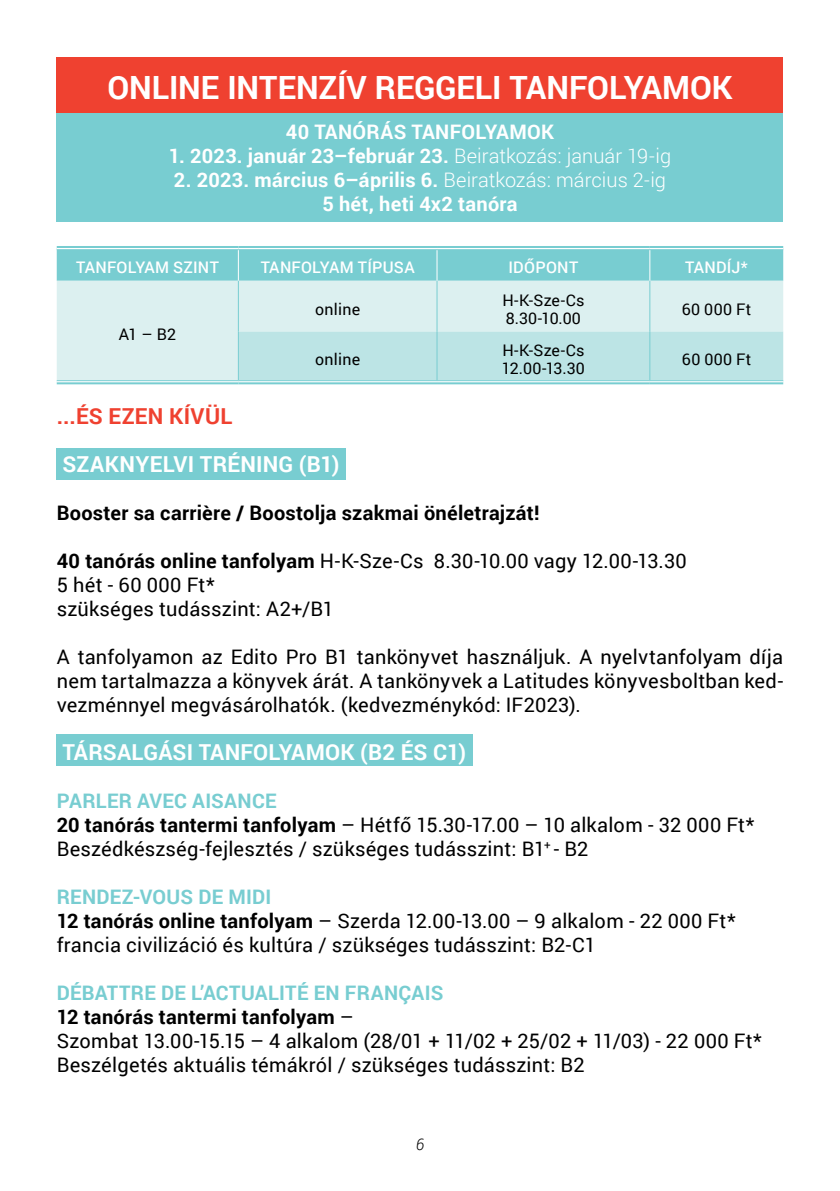
<style>
.page{position:relative;width:840px;height:1191px;background:#fff}
.page>*{position:absolute;margin:0;border:0;box-sizing:border-box;transform-origin:0 0}
.t1{font:700 32px "Roboto";color:#fff}
.t2{font:700 22px "Roboto";letter-spacing:.01em;color:#fff}
.t3{font:700 22px "Roboto";letter-spacing:.015em;color:#ef4130}
.t4{font:20px/24px "Roboto";letter-spacing:.01em;color:#000}
.t5{font:700 20px/24px "Roboto";letter-spacing:.015em;color:#fff;text-align:center}
.t6{font:700 20px "Roboto";letter-spacing:.015em;color:#000}
.t7{font:16px/18px "Roboto";letter-spacing:.01em;color:#000}
.t8{font:500 16px "Roboto";letter-spacing:.015em;color:#fff}
.t9{font:italic 300 16px "Roboto";color:#000}
.s1{font-weight:300}
.s2{font-weight:700}
.s3{font-weight:700;color:#78cdd1}
</style>
<div class="page">
<div style="left:57px;top:57px;width:725px;height:56px;background:#ef4130"></div>
<div style="left:57px;top:113px;width:725px;height:109px;background:#78cdd1"></div>
<div style="left:57px;top:250px;width:725px;height:31px;background:#78cdd1"></div>
<div style="left:57px;top:281px;width:725px;height:99px;background:#dcf0f0"></div>
<div style="left:239px;top:331px;width:543px;height:49px;background:#bce4e5"></div>
<hr style="left:57px;top:380px;width:181px;height:4px;background:#e6f5f6">
<hr style="left:238px;top:380px;width:199px;height:4px;background:#e6f5f6">
<hr style="left:437px;top:380px;width:212px;height:4px;background:#e6f5f6">
<hr style="left:649px;top:380px;width:133px;height:4px;background:#e6f5f6">
<hr style="left:238px;top:250px;width:1px;height:31px;background:#fff">
<hr style="left:436px;top:250px;width:1px;height:31px;background:#fff">
<hr style="left:649px;top:250px;width:1px;height:31px;background:#fff">
<hr style="left:57px;top:246px;width:181px;height:2px;background:#78cdd1">
<hr style="left:57px;top:249px;width:181px;height:1px;background:#78cdd1">
<hr style="left:238px;top:246px;width:199px;height:2px;background:#78cdd1">
<hr style="left:238px;top:249px;width:199px;height:1px;background:#78cdd1">
<hr style="left:437px;top:246px;width:212px;height:2px;background:#78cdd1">
<hr style="left:437px;top:249px;width:212px;height:1px;background:#78cdd1">
<hr style="left:649px;top:246px;width:133px;height:2px;background:#78cdd1">
<hr style="left:649px;top:249px;width:133px;height:1px;background:#78cdd1">
<hr style="left:57px;top:380px;width:181px;height:1px;background:#78cdd1">
<hr style="left:57px;top:382px;width:181px;height:2px;background:#78cdd1">
<hr style="left:238px;top:380px;width:199px;height:1px;background:#78cdd1">
<hr style="left:238px;top:382px;width:199px;height:2px;background:#78cdd1">
<hr style="left:437px;top:380px;width:212px;height:1px;background:#78cdd1">
<hr style="left:437px;top:382px;width:212px;height:2px;background:#78cdd1">
<hr style="left:649px;top:380px;width:133px;height:1px;background:#78cdd1">
<hr style="left:649px;top:382px;width:133px;height:2px;background:#78cdd1">
<hr style="left:238px;top:281px;width:1px;height:50px;background:#78cdd1">
<hr style="left:436px;top:281px;width:1px;height:50px;background:#78cdd1">
<hr style="left:649px;top:281px;width:1px;height:50px;background:#78cdd1">
<hr style="left:238px;top:331px;width:1px;height:49px;background:#78cdd1">
<hr style="left:436px;top:331px;width:1px;height:49px;background:#78cdd1">
<hr style="left:649px;top:331px;width:1px;height:49px;background:#78cdd1">
<div style="left:57px;top:448px;width:289px;height:31px;background:#78cdd1"></div>
<div style="left:57px;top:734px;width:415px;height:32px;background:#78cdd1"></div>
<h1 class="t1" style="left:107px;top:65px;width:626px">ONLINE INTENZÍV REGGELI TANFOLYAMOK</h1>
<p class="t5" style="left:286px;top:119px;width:269px">40 TANÓRÁS TANFOLYAMOK</p>
<p class="t5" style="left:169px;top:143px;width:503px">1. 2023. január 23–február 23. <span class="s1">Beiratkozás: január 19-ig</span></p>
<p class="t5" style="left:174px;top:167px;width:493px">2. 2023. március 6–április 6. <span class="s1">Beiratkozás: március 2-ig<br></span>5 hét, heti 4x2 tanóra</p>
<p class="t8" style="left:76px;top:256px;width:144px">TANFOLYAM SZINT</p>
<p class="t8" style="left:260px;top:256px;width:155px">TANFOLYAM TÍPUSA</p>
<p class="t8" style="left:508px;top:256px;width:71px">IDŐPONT</p>
<p class="t8" style="left:684px;top:256px;width:64px">TANDÍJ*</p>
<p class="t7" style="left:119px;top:325px;width:59px">A1 – B2</p>
<p class="t7" style="left:315px;top:299px;width:47px">online</p>
<p class="t7" style="left:502px;top:290px;width:84px">H-K-Sze-Cs<br>8.30-10.00</p>
<p class="t7" style="left:681px;top:299px;width:71px">60 000 Ft</p>
<p class="t7" style="left:315px;top:350px;width:47px">online</p>
<p class="t7" style="left:501px;top:341px;width:84px">H-K-Sze-Cs<br>12.00-13.30</p>
<p class="t7" style="left:681px;top:350px;width:71px">60 000 Ft</p>
<p class="t3" style="left:57px;top:400px;width:177px">...ÉS EZEN KÍVÜL</p>
<p class="t2" style="left:62px;top:448px;width:278px">SZAKNYELVI TRÉNING (B1)</p>
<p class="t6" style="left:57px;top:498px;width:484px">Booster sa carrière / Boostolja szakmai önéletrajzát!</p>
<p class="t4" style="left:57px;top:548px;width:631px"><span class="s2">40 tanórás online tanfolyam</span> H-K-Sze-Cs 8.30-10.00 vagy 12.00-13.30<br>5 hét - 60 000 Ft*<br>szükséges tudásszint: A2+/B1</p>
<p class="t4" style="left:57px;top:644px;width:727px;text-align:justify">A tanfolyamon az Edito Pro B1 tankönyvet használjuk. A nyelvtanfolyam díja nem tartalmazza a könyvek árát. A tankönyvek a Latitudes könyvesboltban ked&shy;vezménnyel megvásárolhatók. (kedvezménykód: IF2023).</p>
<p class="t2" style="left:62px;top:736px;width:405px">TÁRSALGÁSI TANFOLYAMOK (B2 ÉS C1)</p>
<p class="t4" style="left:57px;top:788px;width:698px"><span class="s3">PARLER AVEC AISANCE<br></span><span class="s2">20 tanórás tantermi tanfolyam</span> – Hétfő 15.30-17.00 – 10 alkalom - 32 000 Ft*<br>Beszédkészség-fejlesztés / szükséges tudásszint: B1<sup>+</sup> - B2</p>
<p class="t4" style="left:57px;top:884px;width:680px"><span class="s3">RENDEZ-VOUS DE MIDI<br></span><span class="s2">12 tanórás online tanfolyam</span> – Szerda 12.00-13.00 – 9 alkalom - 22 000 Ft* francia civilizáció és kultúra / szükséges tudásszint: B2-C1</p>
<p class="t4" style="left:57px;top:980px;width:706px"><span class="s3">DÉBATTRE DE L’ACTUALITÉ EN FRANÇAIS<br></span><span class="s2">12 tanórás tantermi tanfolyam</span> –<br>Szombat 13.00-15.15 – 4 alkalom (28/01 + 11/02 + 25/02 + 11/03) - 22 000 Ft* Beszélgetés aktuális témákról / szükséges tudásszint: B2</p>
<p class="t9" style="left:415px;top:1132px;width:10px">6</p>
</div>
